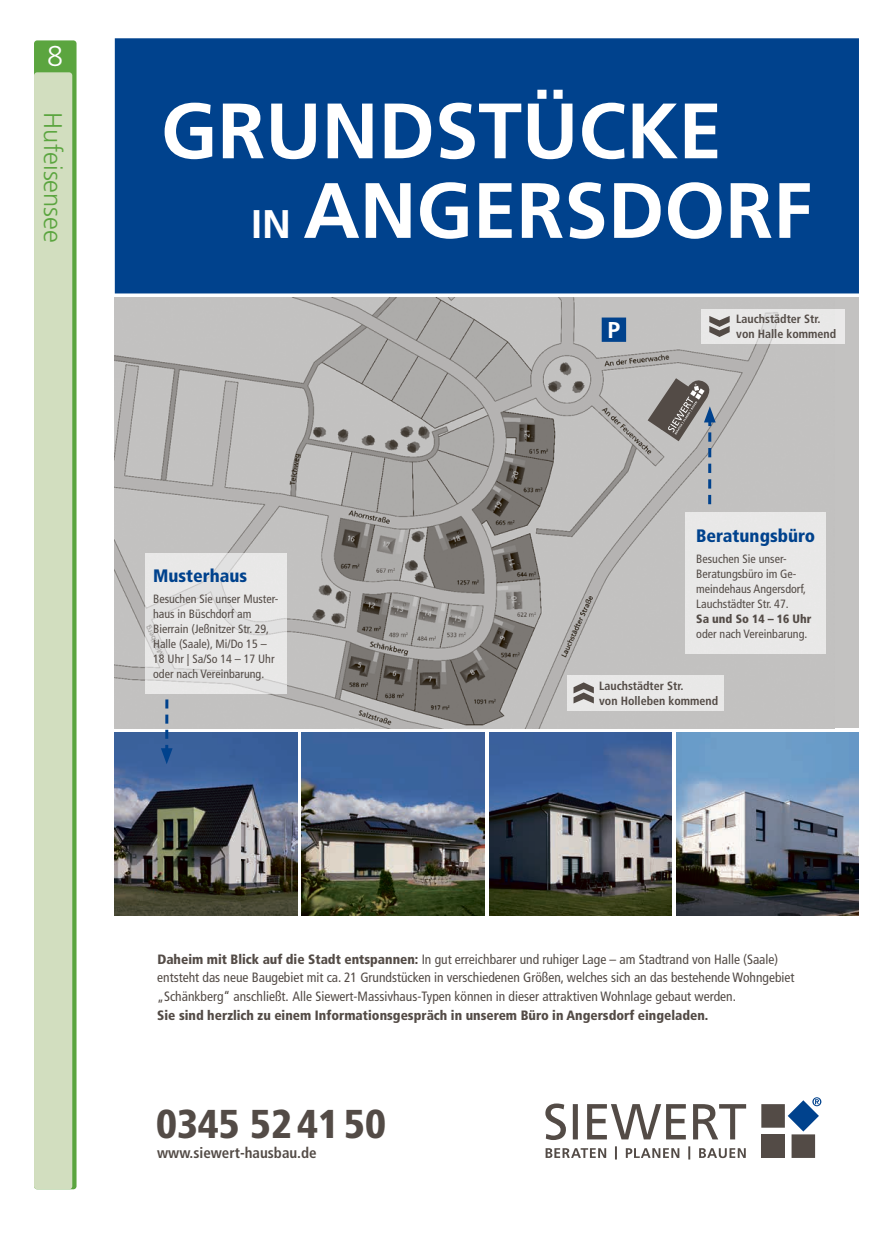
<style>
.page{position:relative;width:893px;height:1234px;background:#fff}
.page>*{position:absolute;margin:0;border:0;box-sizing:border-box;transform-origin:0 0}
.t1{font:700 78.3px/79.5px "Frutiger CE";color:#fff}
.t2{font:900 condensed 40.2px "Frutiger LTCE";color:#534b46}
.t3{font:300 28.65px "Frutiger";color:#fff}
.t4{font:300 25.5px "Frutiger";color:#5ba53f}
.t5{font:700 22.95px "Frutiger CE";color:#fff}
.t6{font:900 condensed 18px "Frutiger";color:#00428d}
.t7{font:700 condensed 15px "Frutiger LT";color:#534b46}
.t8{font:condensed 13.5px/18.8px "Frutiger";color:#534b46}
.t9{font:900 condensed 13.5px "Frutiger";color:#534b46}
.t10{font:condensed 12px/15px "Frutiger";color:#534b46}
.t11{font:700 condensed 12px/15px "Frutiger";color:#534b46}
.t12{font:900 condensed 12px "Frutiger";color:#534b46}
.s1{font-size:39.9px}
.s2{font-weight:900}
</style>
<div class="page">
<svg style="left:34px;top:40px;width:43px;height:1148px;fill:#5ba53f"></svg>
<div style="left:34px;top:72px;width:38px;height:1116px;background:#d2debf;border-radius:3px"></div>
<div style="left:835px;top:298px;width:24px;height:430px;background:#c3c2c1"></div>
<img style="left:115px;top:342px;width:720px;height:386px">
<svg style="left:545px;top:1103px;width:201px;height:36px"></svg>
<svg style="left:761px;top:1097px;width:60px;height:60px"></svg>
<svg style="left:546px;top:1146px;width:200px;height:13px"></svg>
<svg style="left:115px;top:38px;width:744px;height:304px;fill:#00428d"></svg>
<img style="left:302px;top:732px;width:183px;height:183px">
<img style="left:489px;top:732px;width:183px;height:183px">
<img style="left:676px;top:732px;width:183px;height:183px">
<img style="left:115px;top:732px;width:183px;height:183px">
<div style="left:685px;top:513px;width:141px;height:140px;background:#e9e8e8"></div>
<img style="left:146px;top:553px;width:140px;height:140px">
<div style="left:835px;top:309px;width:10px;height:35px;background:#eae9e9"></div>
<div style="left:701px;top:309px;width:134px;height:35px;background:#e8e8e7"></div>
<svg style="left:709px;top:316px;width:21px;height:21px"></svg>
<svg style="left:648px;top:375px;width:68px;height:129px"></svg>
<div style="left:567px;top:675px;width:157px;height:35px;background:#e8e8e7"></div>
<svg style="left:573px;top:682px;width:21px;height:21px"></svg>
<svg style="left:161px;top:699px;width:12px;height:65px"></svg>
<h3 class="t3" style="left:47px;top:40px;width:17px">8</h3>
<h3 class="t4" style="left:67px;top:112px;width:132px;rotate:90deg">Hufeisensee</h3>
<h1 class="t1" style="left:251px;top:91px;width:563px;text-indent:-90px">GRUNDSTÜCKE<br><span class="s1">IN</span> ANGERSDORF</h1>
<h3 class="t6" style="left:153px;top:564px;width:96px">Musterhaus</h3>
<p class="t10" style="left:153px;top:591px;width:127px">Besuchen Sie unser Muster&shy;haus in Büschdorf am<br>Bierrain (Jeßnitzer Str. 29,<br>Halle (Saale), Mi/Do 15 –<br>18 Uhr | Sa/So 14 – 17 Uhr oder nach Vereinbarung.</p>
<h3 class="t5" style="left:607px;top:316px;width:14px">P</h3>
<p class="t11" style="left:736px;top:311px;width:101px">Lauchstädter Str. von Halle kommend</p>
<h3 class="t6" style="left:696px;top:524px;width:120px">Beratungsbüro</h3>
<p class="t10" style="left:696px;top:551px;width:111px">Besuchen Sie unser-<br>Beratungsbüro im Ge&shy;meindehaus Angersdorf,<br>Lauchstädter Str. 47.</p>
<p class="t12" style="left:696px;top:611px;width:117px">Sa und So 14 – 16 Uhr</p>
<p class="t10" style="left:696px;top:626px;width:113px">oder nach Vereinbarung.</p>
<p class="t11" style="left:599px;top:678px;width:121px">Lauchstädter Str.<br>von Holleben kommend</p>
<p class="t8" style="left:157px;top:949px;width:639px"><span class="s2">Daheim mit Blick auf die Stadt entspannen:</span> In gut erreichbarer und ruhiger Lage – am Stadtrand von Halle (Saale) entsteht das neue Baugebiet mit ca. 21 Grundstücken in verschiedenen Größen, welches sich an das bestehende Wohngebiet „Schänkberg“ anschließt. Alle Siewert-Massivhaus-Typen können in dieser attraktiven Wohnlage gebaut werden.</p>
<p class="t9" style="left:157px;top:1006px;width:553px">Sie sind herzlich zu einem Informationsgespräch in unserem Büro in Angersdorf eingeladen.</p>
<h2 class="t2" style="left:156px;top:1099px;width:231px">0345 524150</h2>
<p class="t7" style="left:157px;top:1144px;width:161px">www.siewert-hausbau.de</p>
</div>
